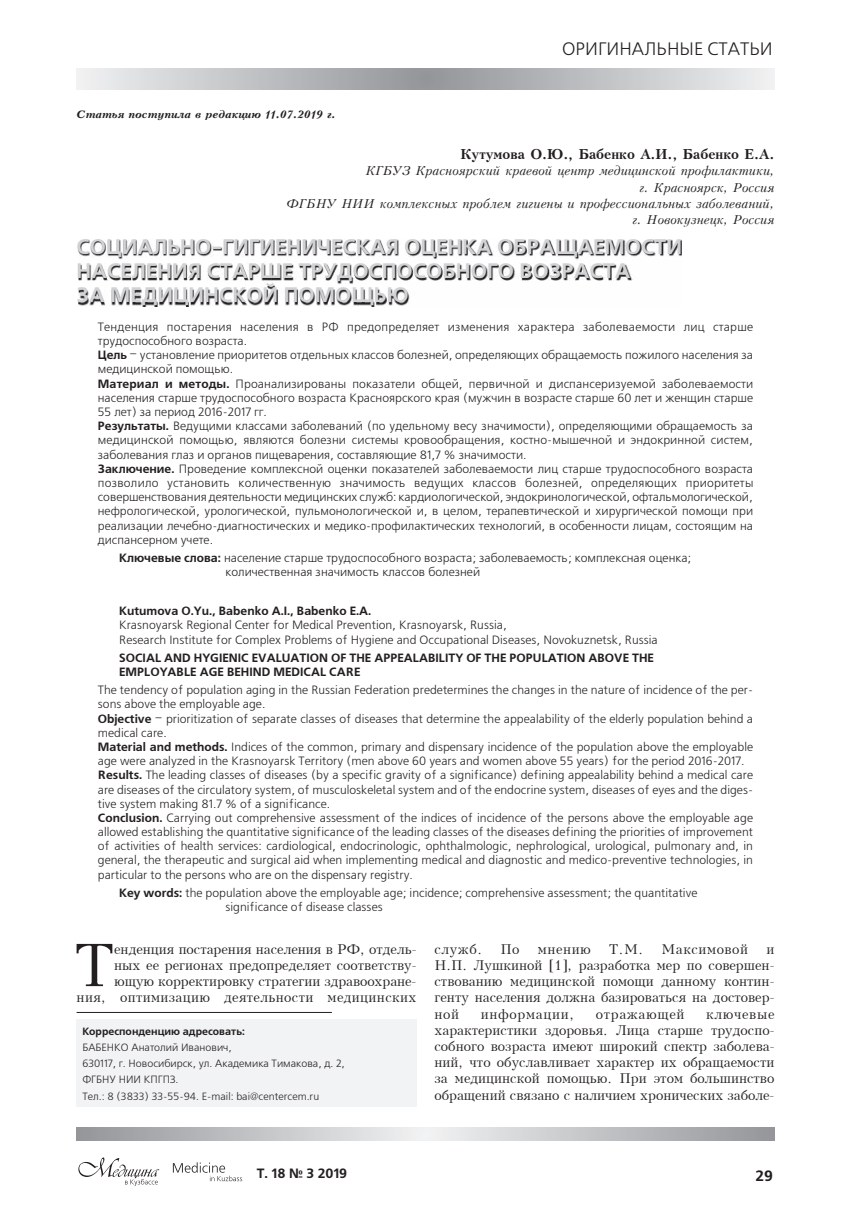
<style>
.page{position:relative;width:851px;height:1217px;background:#fff}
.page>*{position:absolute;margin:0;border:0;box-sizing:border-box;transform-origin:0 0}
.t1{font:58.35px "Kudrashov Plain";color:#231f20}
.t2{font:700 21px/24.3px "Free Set C";color:#d1d2d4}
.t3{font:18px "Free Set C";color:#231f20}
.t4{font:700 15px "Free Set C";color:#231f20}
.t5{font:13.5px/16.2px "Kudrashov Plain";color:#231f20;text-align:justify}
.t6{font:700 13.5px "Kudrashov";color:#231f20}
.t7{font:13.5px "Kudrashov Plain";letter-spacing:.05em;color:#231f20}
.t8{font:700 13.5px "Free Set C";color:#231f20}
.t9{font:13.5px "Kudrashov Plain";letter-spacing:.04em;color:#231f20}
.t10{font:12px/14.1px "Free Set C";color:#231f20}
.t11{font:italic 12px/16.2px "Kudrashov";color:#231f20;text-align:right}
.t12{font:700 12px/14.1px "Free Set C";color:#231f20}
.t13{font:10.5px/16.2px "Free Set C";color:#231f20}
.t14{font:italic 700 10.5px "Kudrashov";color:#231f20}
.t15{font:700 10.5px "Free Set C";color:#231f20}
.s1{font-weight:700}
</style>
<div class="page">
<svg style="left:77px;top:68px;width:697px;height:21px;background:#c1c2c5"></svg>
<svg style="left:77px;top:1127px;width:697px;height:13px;background:#c2c3c5"></svg>
<svg style="left:78px;top:1157px;width:81px;height:28px"></svg>
<svg style="left:173px;top:1162px;width:69px;height:18px"></svg>
<svg style="left:79px;top:240px;width:602px;height:67px"></svg>
<div style="left:77px;top:1018px;width:340px;height:88px;background:#f2f3f4"></div>
<hr style="left:77px;top:1011px;width:255px;height:1px;background:#231f20">
<p class="t14" style="left:77px;top:108px;width:261px">Статья поступила в редакцию 11.07.2019 г.</p>
<h3 class="t3" style="left:562px;top:40px;width:212px">ОРИГИНАЛЬНЫЕ СТАТЬИ</h3>
<p class="t6" style="left:460px;top:146px;width:315px">Кутумова О.Ю., Бабенко А.И., Бабенко Е.А.</p>
<p class="t11" style="left:286px;top:163px;width:489px">КГБУЗ Красноярский краевой центр медицинской профилактики,<br>г. Красноярск, Россия<br>ФГБНУ НИИ комплексных проблем гигиены и профессиональных заболеваний, г. Новокузнецк, Россия</p>
<h2 class="t2" style="left:77px;top:235px;width:607px">СОЦИАЛЬНО-ГИГИЕНИЧЕСКАЯ ОЦЕНКА ОБРАЩАЕМОСТИ<br>НАСЕЛЕНИЯ СТАРШЕ ТРУДОСПОСОБНОГО ВОЗРАСТА<br>ЗА МЕДИЦИНСКОЙ ПОМОЩЬЮ</h2>
<p class="t10" style="left:98px;top:320px;width:657px">Тенденция постарения населения в РФ предопределяет изменения характера заболеваемости лиц старше трудоспособного возраста.<br><span class="s1">Цель</span> – установление приоритетов отдельных классов болезней, определяющих обращаемость пожилого населения за медицинской помощью.<br><span class="s1">Материал и методы.</span> Проанализированы показатели общей, первичной и диспансеризуемой заболеваемости населения старше трудоспособного возраста Красноярского края (мужчин в возрасте старше 60 лет и женщин старше 55 лет) за период 2016-2017 гг.<br><span class="s1">Результаты.</span> Ведущими классами заболеваний (по удельному весу значимости), определяющими обращаемость за медицинской помощью, являются болезни системы кровообращения, костно-мышечной и эндокринной систем, заболевания глаз и органов пищеварения, составляющие 81,7 % значимости.<br><span class="s1">Заключение.</span> Проведение комплексной оценки показателей заболеваемости лиц старше трудоспособного возраста позволило установить количественную значимость ведущих классов болезней, определяющих приоритеты совершенствования деятельности медицинских служб: кардиологической, эндокринологической, офтальмологической, нефрологической, урологической, пульмонологической и, в целом, терапевтической и хирургической помощи при реализации лечебно-диагностических и медико-профилактических технологий, в особенности лицам, состоящим на диспансерном учете.</p>
<p class="t10" style="left:225px;top:551px;width:467px;text-indent:-106px"><span class="s1">Ключевые слова:</span> население старше трудоспособного возраста; заболеваемость; комплексная оценка; количественная значимость классов болезней</p>
<p class="t12" style="left:119px;top:604px;width:254px">Kutumova O.Yu., Babenko A.I., Babenko E.A.</p>
<p class="t10" style="left:119px;top:618px;width:540px">Krasnoyarsk Regional Center for Medical Prevention, Krasnoyarsk, Russia,<br>Research Institute for Complex Problems of Hygiene and Occupational Diseases, Novokuznetsk, Russia</p>
<p class="t12" style="left:119px;top:651px;width:536px">SOCIAL AND HYGIENIC EVALUATION OF THE APPEALABILITY OF THE POPULATION ABOVE THE<br>EMPLOYABLE AGE BEHIND MEDICAL CARE</p>
<p class="t10" style="left:98px;top:683px;width:656px">The tendency of population aging in the Russian Federation predetermines the changes in the nature of incidence of the per&shy;sons above the employable age.<br><span class="s1">Objective</span> – prioritization of separate classes of diseases that determine the appealability of the elderly population behind a medical care.<br><span class="s1">Material and methods.</span> Indices of the common, primary and dispensary incidence of the population above the employable age were analyzed in the Krasnoyarsk Territory (men above 60 years and women above 55 years) for the period 2016-2017.<br><span class="s1">Results.</span> The leading classes of diseases (by a specific gravity of a significance) defining appealability behind a medical care are diseases of the circulatory system, of musculoskeletal system and of the endocrine system, diseases of eyes and the diges&shy;tive system making 81.7 % of a significance.<br><span class="s1">Conclusion.</span> Carrying out comprehensive assessment of the indices of incidence of the persons above the employable age allowed establishing the quantitative significance of the leading classes of the diseases defining the priorities of improvement of activities of health services: cardiological, endocrinologic, ophthalmologic, nephrological, urological, pulmonary and, in general, the therapeutic and surgical aid when implementing medical and diagnostic and medico-preventive technologies, in particular to the persons who are on the dispensary registry.</p>
<p class="t10" style="left:225px;top:886px;width:473px;text-indent:-106px"><span class="s1">Key words:</span> the population above the employable age; incidence; comprehensive assessment; the quantitative significance of disease classes</p>
<p class="t5" style="left:77px;top:940px;width:341px;text-align:right">енденция постарения населения в РФ, отдель-<br>ных ее регионах предопределяет соответству&shy;ющую корректировку стратегии здравоохране-<br>ния, оптимизацию деятельности медицинских</p>
<p class="t5" style="left:434px;top:940px;width:49px">служб.</p>
<p class="t5" style="left:500px;top:940px;width:21px">По</p>
<p class="t5" style="left:538px;top:940px;width:54px">мнению</p>
<p class="t5" style="left:609px;top:940px;width:36px">Т.М.</p>
<p class="t9" style="left:661px;top:940px;width:88px">Максимовой</p>
<h1 class="t1" style="left:75px;top:931px;width:41px">Т</h1>
<p class="t5" style="left:434px;top:940px;width:341px;text-indent:332px">и Н.П. Лушкиной [1], разработка мер по совершен&shy;ствованию медицинской помощи данному контин&shy;генту населения должна базироваться на достовер&shy;ной</p>
<p class="t7" style="left:480px;top:1005px;width:95px">информации,</p>
<p class="t7" style="left:595px;top:1005px;width:90px">отражающей</p>
<p class="t5" style="left:434px;top:1005px;width:341px;text-indent:271px">ключевые характеристики здоровья. Лица старше трудоспо&shy;собного возраста имеют широкий спектр заболева&shy;ний, что обуславливает характер их обращаемости за медицинской помощью. При этом большинство обращений связано с наличием хронических заболе-</p>
<p class="t15" style="left:82px;top:1024px;width:164px">Корреспонденцию адресовать:</p>
<p class="t13" style="left:82px;top:1039px;width:264px">БАБЕНКО Анатолий Иванович,<br>630117, г. Новосибирск, ул. Академика Тимакова, д. 2, ФГБНУ НИИ КПГПЗ.<br>Тел.: 8 (3833) 33-55-94. E-mail: bai@centercem.ru</p>
<p class="t8" style="left:257px;top:1165px;width:92px">T. 18 № 3 2019</p>
<p class="t4" style="left:755px;top:1166px;width:19px">29</p>
</div>
